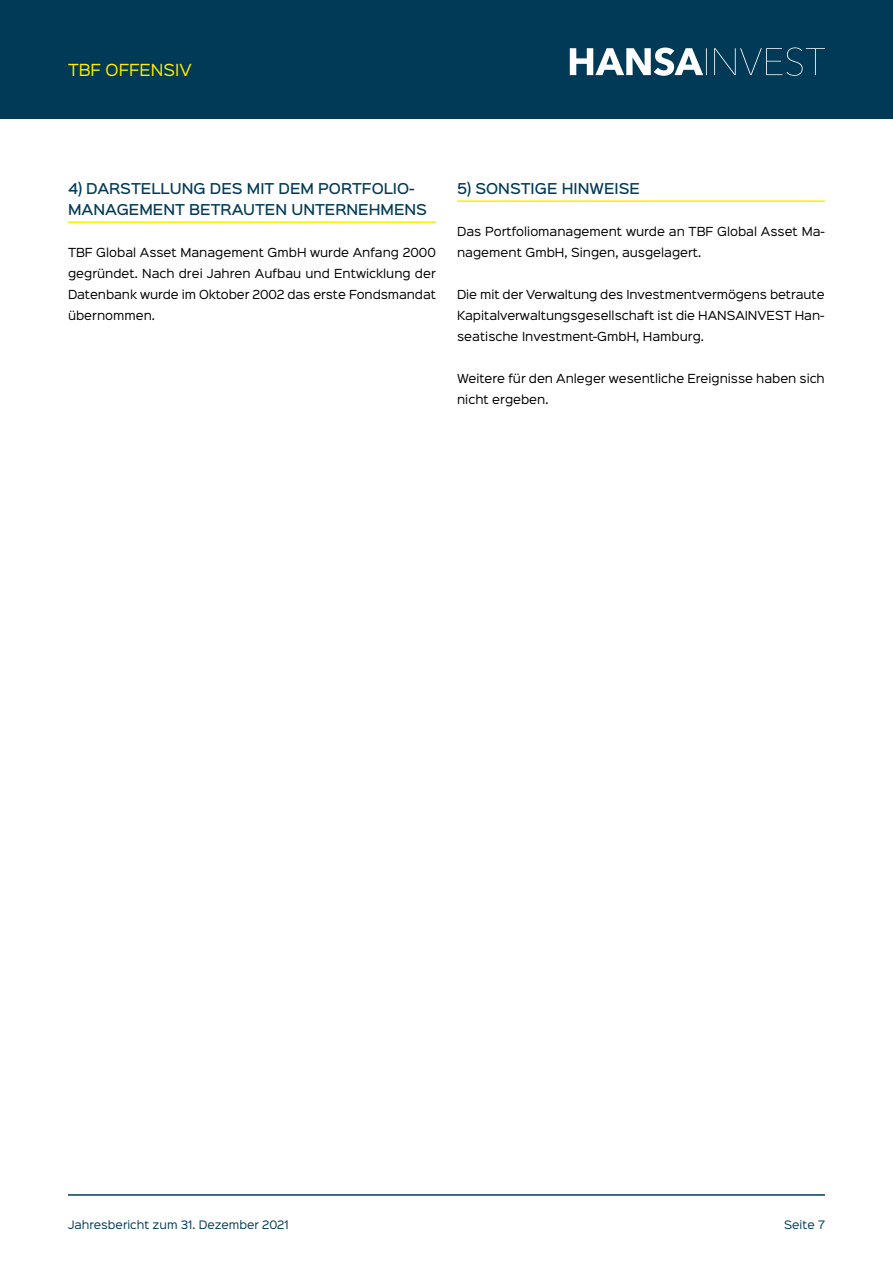
<style>
.page{position:relative;width:893px;height:1263px;background:#fff}
.page>*{position:absolute;margin:0;border:0;box-sizing:border-box;transform-origin:0 0}
.t1{font:15px "Sinkin Sans 400";color:#ffed00}
.t2{font:500 13.5px/21px "Sinkin Sans 500";color:#003a56}
.t3{font:11.25px/21px "Sinkin Sans 400";color:#000;text-align:justify}
.t4{font:10.5px "Sinkin Sans 400";color:#003a56}
</style>
<div class="page">
<div style="left:0;top:0;width:893px;height:119px;background:#003a56"></div>
<svg style="left:570px;top:47px;width:255px;height:29px"></svg>
<hr style="left:68px;top:1194px;width:757px;height:2px;background:#003a56">
<hr style="left:68px;top:221px;width:368px;height:2px;background:#ffed00">
<hr style="left:457px;top:200px;width:368px;height:2px;background:#ffed00">
<h1 class="t1" style="left:68px;top:57px;width:125px">TBF OFFENSIV</h1>
<p class="t2" style="left:68px;top:177px;width:361px">4) DARSTELLUNG DES MIT DEM PORTFOLIO-<br>MANAGEMENT BETRAUTEN UNTERNEHMENS</p>
<p class="t3" style="left:68px;top:241px;width:369px">TBF Global Asset Management GmbH wurde Anfang 2000 gegründet. Nach drei Jahren Aufbau und Entwicklung der Datenbank wurde im Oktober 2002 das erste Fondsmandat übernommen.</p>
<p class="t2" style="left:457px;top:177px;width:184px">5) SONSTIGE HINWEISE</p>
<p class="t3" style="left:457px;top:220px;width:369px">Das Portfoliomanagement wurde an TBF Global Asset Ma&shy;nagement GmbH, Singen, ausgelagert.</p>
<p class="t3" style="left:457px;top:283px;width:369px">Die mit der Verwaltung des Investmentvermögens betraute Kapitalverwaltungsgesellschaft ist die HANSAINVEST Han&shy;seatische Investment-GmbH, Hamburg.</p>
<p class="t3" style="left:457px;top:367px;width:369px">Weitere für den Anleger wesentliche Ereignisse haben sich nicht ergeben.</p>
<p class="t4" style="left:68px;top:1216px;width:222px">Jahresbericht zum 31. Dezember 2021</p>
<p class="t4" style="left:784px;top:1216px;width:42px">Seite 7</p>
</div>
